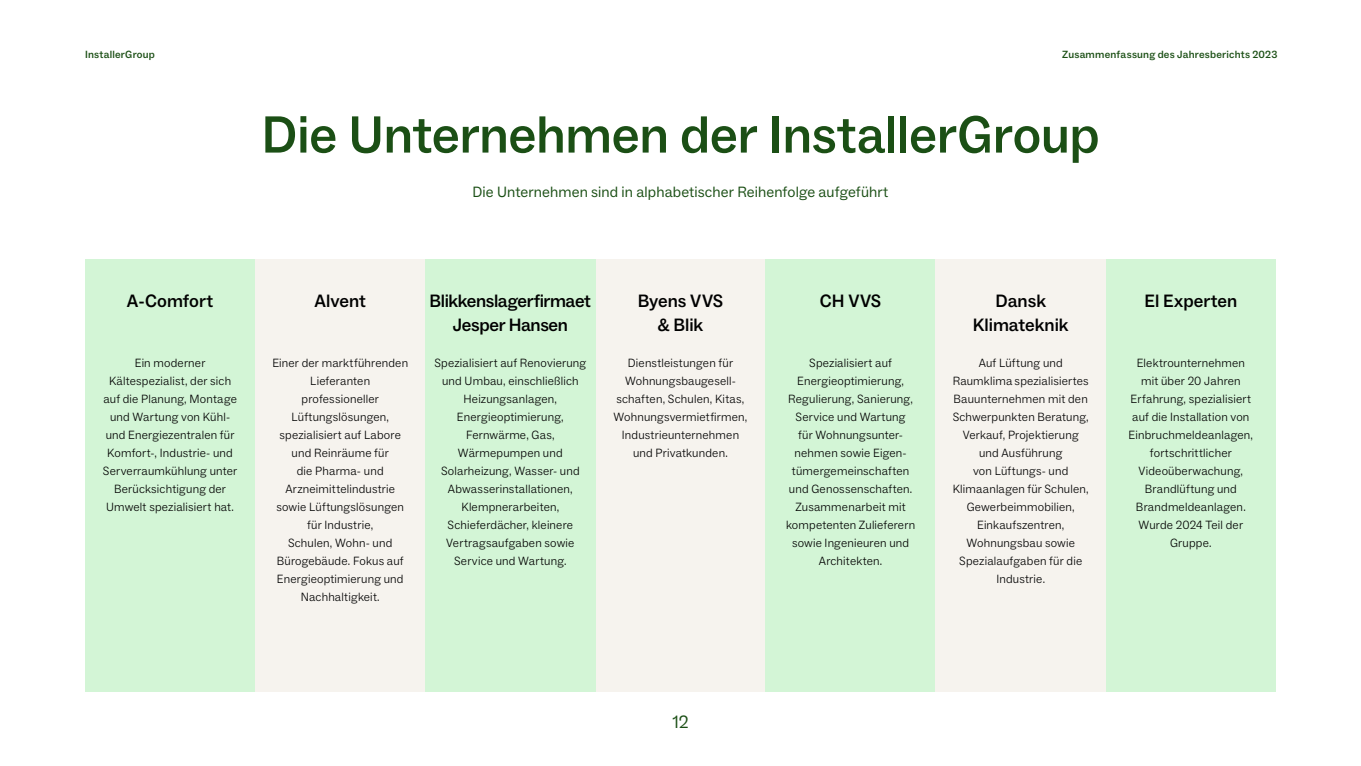
<style>
.page{position:relative;width:1361px;height:766px;background:#fff}
.page>*{position:absolute;margin:0;border:0;box-sizing:border-box;transform-origin:0 0}
.t1{font:500 52.5px "ABC Social";letter-spacing:-.005em;color:#1b4f15}
.t2{font:500 18px/24px "ABC Social";letter-spacing:-.005em;color:#000;text-align:center}
.t3{font:18px "ABC Social";color:#1b4f15}
.t4{font:15px "ABC Social";letter-spacing:.01em;color:#1b4f15}
.t5{font:300 12px/18px "ABC Social";letter-spacing:.015em;color:#000;text-align:center}
.t6{font:500 10.5px "ABC Social";letter-spacing:.02em;color:#1b4f15}
</style>
<div class="page">
<div style="left:85px;top:259px;width:170px;height:432px;background:#d3f5d6"></div>
<div style="left:1106px;top:259px;width:170px;height:432px;background:#d3f5d6"></div>
<div style="left:255px;top:259px;width:170px;height:432px;background:#f6f3ee"></div>
<div style="left:595px;top:259px;width:170px;height:432px;background:#f6f3ee"></div>
<div style="left:765px;top:259px;width:170px;height:432px;background:#d3f5d6"></div>
<div style="left:935px;top:259px;width:171px;height:432px;background:#f6f3ee"></div>
<div style="left:425px;top:259px;width:170px;height:432px;background:#d3f5d6"></div>
<p class="t6" style="left:85px;top:48px;width:71px">InstallerGroup</p>
<p class="t6" style="left:1062px;top:48px;width:217px">Zusammenfassung des Jahresberichts 2023</p>
<h1 class="t1" style="left:261px;top:102px;width:839px">Die Unternehmen der InstallerGroup</h1>
<p class="t4" style="left:472px;top:183px;width:417px">Die Unternehmen sind in alphabetischer Reihenfolge aufgeführt</p>
<h2 class="t2" style="left:127px;top:289px;width:88px">A-Comfort</h2>
<p class="t5" style="left:103px;top:354px;width:136px">Ein moderner<br>Kältespezialist, der sich auf die Planung, Montage und Wartung von Kühl&shy;und Energiezentralen für<br>Komfort-, Industrie- und<br>Serverraumkühlung unter<br>Berücksichtigung der<br>Umwelt spezialisiert hat.</p>
<h2 class="t2" style="left:314px;top:289px;width:53px">Alvent</h2>
<p class="t5" style="left:272px;top:354px;width:137px">Einer der marktführenden<br>Lieferanten professioneller<br>Lüftungslösungen, spezialisiert auf Labore und Reinräume für<br>die Pharma- und<br>Arzneimittelindustrie sowie Lüftungslösungen für Industrie,<br>Schulen, Wohn- und<br>Bürogebäude. Fokus auf<br>Energieoptimierung und<br>Nachhaltigkeit.</p>
<h2 class="t2" style="left:429px;top:289px;width:163px">Blikkenslagerfirmaet<br>Jesper Hansen</h2>
<p class="t5" style="left:434px;top:354px;width:153px">Spezialisiert auf Renovierung und Umbau, einschließlich<br>Heizungsanlagen,<br>Energieoptimierung,<br>Fernwärme, Gas,<br>Wärmepumpen und<br>Solarheizung, Wasser- und<br>Abwasserinstallationen,<br>Klempnerarbeiten,<br>Schieferdächer, kleinere<br>Vertragsaufgaben sowie<br>Service und Wartung.</p>
<h2 class="t2" style="left:638px;top:289px;width:87px">Byens VVS &amp; Blik</h2>
<p class="t5" style="left:613px;top:354px;width:135px">Dienstleistungen für<br>Wohnungsbaugesell&shy;schaften, Schulen, Kitas,<br>Wohnungsvermietfirmen,<br>Industrieunternehmen und Privatkunden.</p>
<h2 class="t2" style="left:820px;top:289px;width:63px">CH VVS</h2>
<p class="t5" style="left:786px;top:354px;width:131px">Spezialisiert auf<br>Energieoptimierung,<br>Regulierung, Sanierung,<br>Service und Wartung<br>für Wohnungsunter&shy;nehmen sowie Eigen&shy;tümergemeinschaften und Genossenschaften.<br>Zusammenarbeit mit kompetenten Zulieferern sowie Ingenieuren und<br>Architekten.</p>
<h2 class="t2" style="left:973px;top:289px;width:97px">Dansk<br>Klimateknik</h2>
<p class="t5" style="left:952px;top:354px;width:138px">Auf Lüftung und<br>Raumklima spezialisiertes<br>Bauunternehmen mit den<br>Schwerpunkten Beratung,<br>Verkauf, Projektierung und Ausführung<br>von Lüftungs- und<br>Klimaanlagen für Schulen,<br>Gewerbeimmobilien,<br>Einkaufszentren,<br>Wohnungsbau sowie<br>Spezialaufgaben für die<br>Industrie.</p>
<h2 class="t2" style="left:1144px;top:289px;width:94px">El Experten</h2>
<p class="t5" style="left:1128px;top:354px;width:126px">Elektrounternehmen mit über 20 Jahren<br>Erfahrung, spezialisiert auf die Installation von<br>Einbruchmeldeanlagen, fortschrittlicher<br>Videoüberwachung,<br>Brandlüftung und<br>Brandmeldeanlagen.<br>Wurde 2024 Teil der<br>Gruppe.</p>
<h2 class="t3" style="left:672px;top:710px;width:18px">12</h2>
</div>
